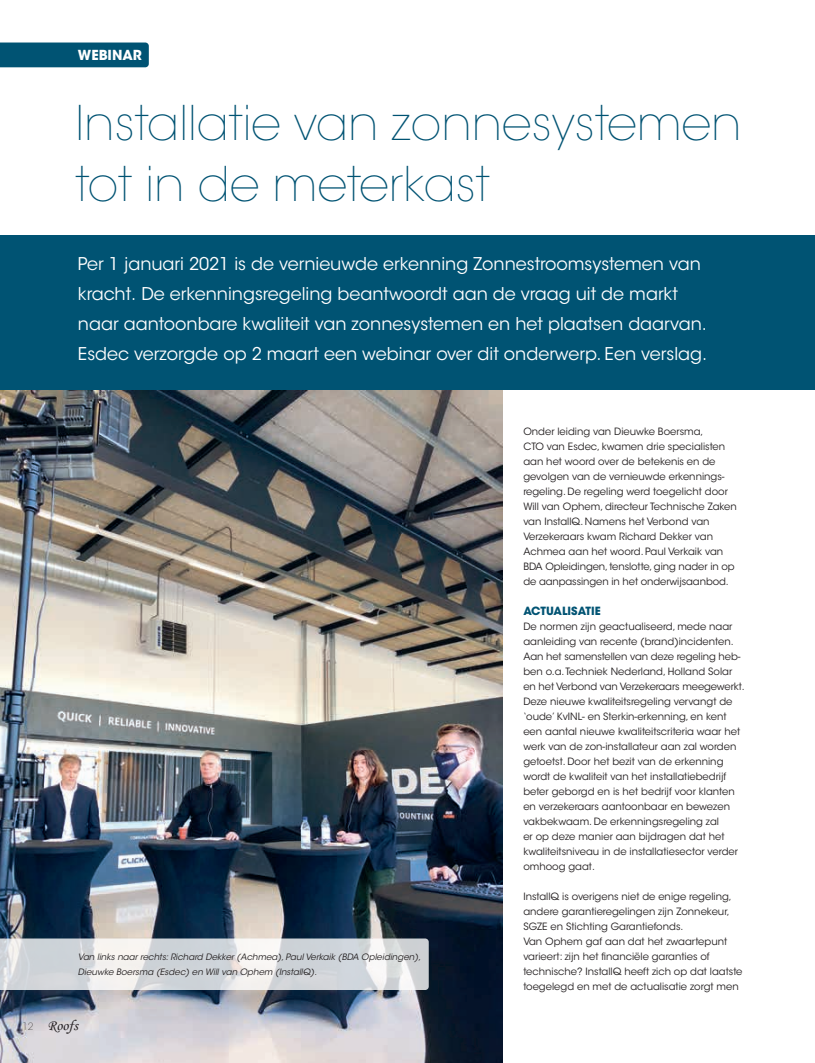
<style>
.page{position:relative;width:815px;height:1063px;background:#fff}
.page>*{position:absolute;margin:0;border:0;box-sizing:border-box;transform-origin:0 0}
.t1{font:200 47.5px/61.2px "ITC Avant Garde Std";color:#005373}
.t2{font:17.5px/30px "ITC Avant Garde Std";color:#fff}
.t3{font:15px "Monotype Corsiva";color:#231f20}
.t4{font:700 13.75px "ITC Avant Garde Std";color:#fff}
.t5{font:700 11.25px "ITC Avant Garde Std";color:#005373}
.t6{font:10px/15px "ITC Avant Garde Std";color:#231f20}
.t7{font:italic 8.75px/15px "ITC Avant Garde Std";color:#231f20}
.s1{font-family:"ITC Avant Garde Std";font-weight:200;font-size:10px}
</style>
<div class="page">
<img style="left:0;top:390px;width:502px;height:673px">
<div style="left:0;top:236px;width:815px;height:154px;background:#005373"></div>
<div style="left:0;top:43px;width:149px;height:24px;background:#005373"></div>
<svg style="left:0;top:939px;width:429px;height:51px"></svg>
<h3 class="t4" style="left:78px;top:46px;width:65px">WEBINAR</h3>
<h1 class="t1" style="left:75px;top:94px;width:668px">Installatie van zonnesystemen tot in de meterkast</h1>
<p class="t2" style="left:78px;top:249px;width:631px">Per 1 januari 2021 is de vernieuwde erkenning Zonnestroomsystemen van kracht. De erkenningsregeling beantwoordt aan de vraag uit de markt naar aantoonbare kwaliteit van zonnesystemen en het plaatsen daarvan.<br>Esdec verzorgde op 2 maart een webinar over dit onderwerp. Een verslag.</p>
<p class="t7" style="left:78px;top:950px;width:344px">Van links naar rechts: Richard Dekker (Achmea), Paul Verkaik (BDA Opleidingen),<br>Dieuwke Boersma (Esdec) en Will van Ophem (InstallQ).</p>
<h3 class="t3" style="left:22px;top:1017px;width:57px"><span class="s1">12</span> Roofs</h3>
<p class="t6" style="left:523px;top:424px;width:215px">Onder leiding van Dieuwke Boersma,<br>CTO van Esdec, kwamen drie specialisten aan het woord over de betekenis en de gevolgen van de vernieuwde erkennings&shy;regeling. De regeling werd toegelicht door Will van Ophem, directeur Technische Zaken van InstallQ. Namens het Verbond van Verzekeraars kwam Richard Dekker van Achmea aan het woord. Paul Verkaik van BDA Opleidingen, tenslotte, ging nader in op de aanpassingen in het onderwijsaanbod.</p>
<p class="t5" style="left:523px;top:604px;width:79px">ACTUALISATIE</p>
<p class="t6" style="left:523px;top:619px;width:223px">De normen zijn geactualiseerd, mede naar aanleiding van recente (brand)incidenten.<br>Aan het samenstellen van deze regeling heb&shy;ben o.a. Techniek Nederland, Holland Solar en het Verbond van Verzekeraars meegewerkt.<br>Deze nieuwe kwaliteitsregeling vervangt de ‘oude’ KvINL- en Sterkin-erkenning, en kent een aantal nieuwe kwaliteitscriteria waar het werk van de zon-installateur aan zal worden getoetst. Door het bezit van de erkenning wordt de kwaliteit van het installatiebedrijf beter geborgd en is het bedrijf voor klanten en verzekeraars aantoonbaar en bewezen vakbekwaam. De erkenningsregeling zal<br>er op deze manier aan bijdragen dat het kwaliteitsniveau in de installatiesector verder omhoog gaat.</p>
<p class="t6" style="left:523px;top:889px;width:221px">InstallQ is overigens niet de enige regeling, andere garantieregelingen zijn Zonnekeur, SGZE en Stichting Garantiefonds.<br>Van Ophem gaf aan dat het zwaartepunt varieert: zijn het financiële garanties of technische? InstallQ heeft zich op dat laatste toegelegd en met de actualisatie zorgt men</p>
</div>
